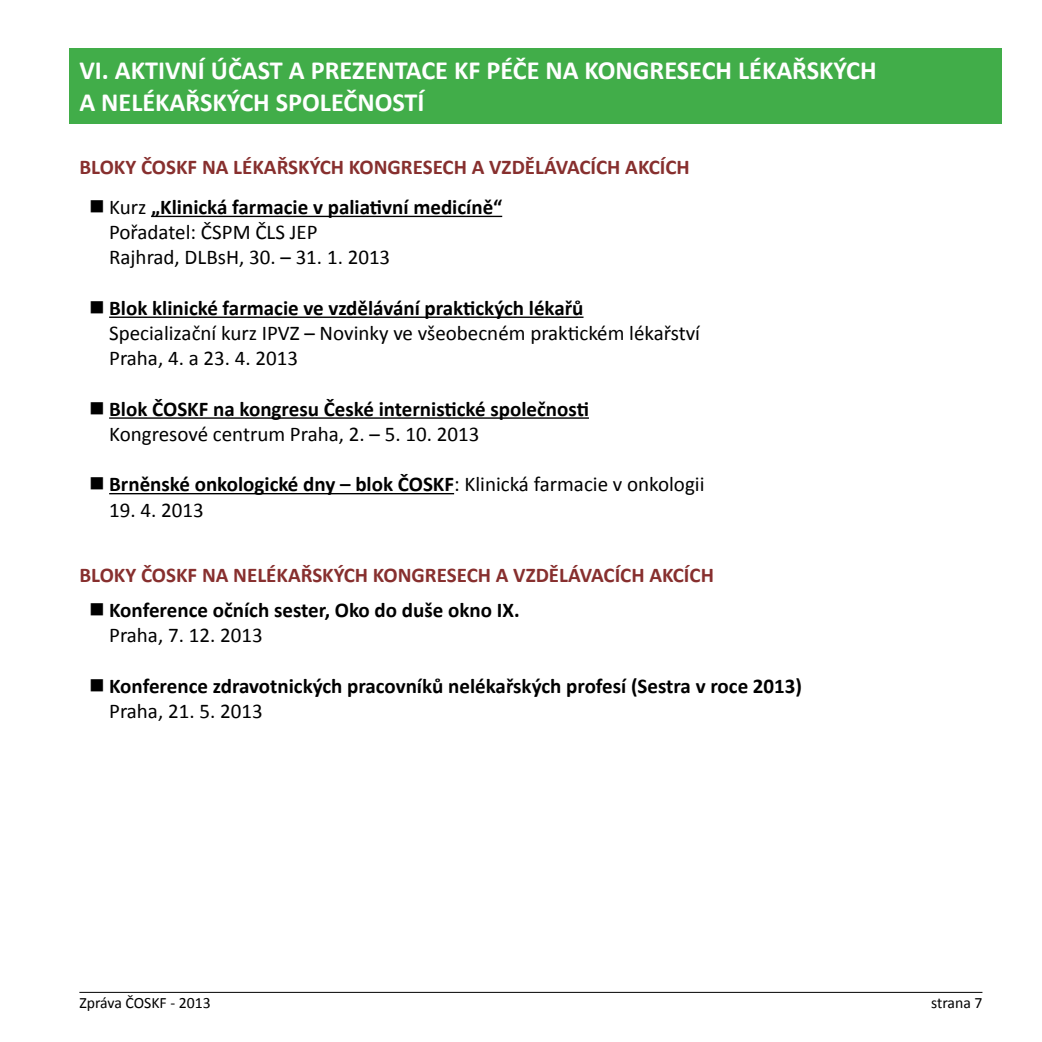
<style>
.page{position:relative;width:1042px;height:1042px;background:#fff}
.page>*{position:absolute;margin:0;border:0;box-sizing:border-box;transform-origin:0 0}
.t1{font:700 26.25px/31.5px "Calibri";color:#fff}
.t2{font:700 21px/25.2px "Calibri";color:#000}
.t3{font:21px/25.2px "Calibri";color:#000}
.t4{font:700 21px "Calibri";color:#872f2e}
.t5{font:15.75px "Calibri";color:#000}
.s1{font-weight:700}
.s2{font-weight:400}
</style>
<div class="page">
<hr style="left:79px;top:992px;width:903px;height:1px;background:#000">
<div style="left:69px;top:48px;width:933px;height:76px;background:#41ad49"></div>
<hr style="left:151px;top:216px;width:351px;height:1px;background:#000">
<hr style="left:109px;top:316px;width:474px;height:2px;background:#000">
<hr style="left:109px;top:417px;width:480px;height:2px;background:#000">
<hr style="left:109px;top:493px;width:345px;height:1px;background:#000">
<p class="t1" style="left:79px;top:55px;width:799px">VI. AKTIVNÍ ÚČAST A PREZENTACE KF PÉČE NA KONGRESECH LÉKAŘSKÝCH<br>A NELÉKAŘSKÝCH SPOLEČNOSTÍ</p>
<p class="t4" style="left:79px;top:154px;width:612px">BLOKY ČOSKF NA LÉKAŘSKÝCH KONGRESECH A VZDĚLÁVACÍCH AKCÍCH</p>
<p class="t3" style="left:109px;top:194px;width:394px;text-indent:-20px">■ Kurz <span class="s1">„Klinická farmacie v paliativní medicíně“<br></span>Pořadatel: ČSPM ČLS JEP<br>Rajhrad, DLBsH, 30. – 31. 1. 2013</p>
<p class="t3" style="left:109px;top:295px;width:592px;text-indent:-20px">■ <span class="s1">Blok klinické farmacie ve vzdělávání praktických lékařů<br></span>Specializační kurz IPVZ – Novinky ve všeobecném praktickém lékařství<br>Praha, 4. a 23. 4. 2013</p>
<p class="t2" style="left:109px;top:396px;width:481px;text-indent:-20px">■ Blok ČOSKF na kongresu České internistické společnosti<br><span class="s2">Kongresové centrum Praha, 2. – 5. 10. 2013</span></p>
<p class="t2" style="left:89px;top:472px;width:617px">■ Brněnské onkologické dny – blok ČOSKF<span class="s2">: Klinická farmacie v onkologii</span></p>
<p class="t3" style="left:109px;top:497px;width:96px">19. 4. 2013</p>
<p class="t4" style="left:79px;top:561px;width:636px">BLOKY ČOSKF NA NELÉKAŘSKÝCH KONGRESECH A VZDĚLÁVACÍCH AKCÍCH</p>
<p class="t2" style="left:109px;top:597px;width:412px;text-indent:-20px">■ Konference očních sester, Oko do duše okno IX.<br><span class="s2">Praha, 7. 12. 2013</span></p>
<p class="t2" style="left:109px;top:673px;width:694px;text-indent:-20px">■ Konference zdravotnických pracovníků nelékařských profesí (Sestra v roce 2013)<br><span class="s2">Praha, 21. 5. 2013</span></p>
<p class="t5" style="left:79px;top:992px;width:133px">Zpráva ČOSKF - 2013</p>
<p class="t5" style="left:931px;top:992px;width:53px">strana 7</p>
</div>
